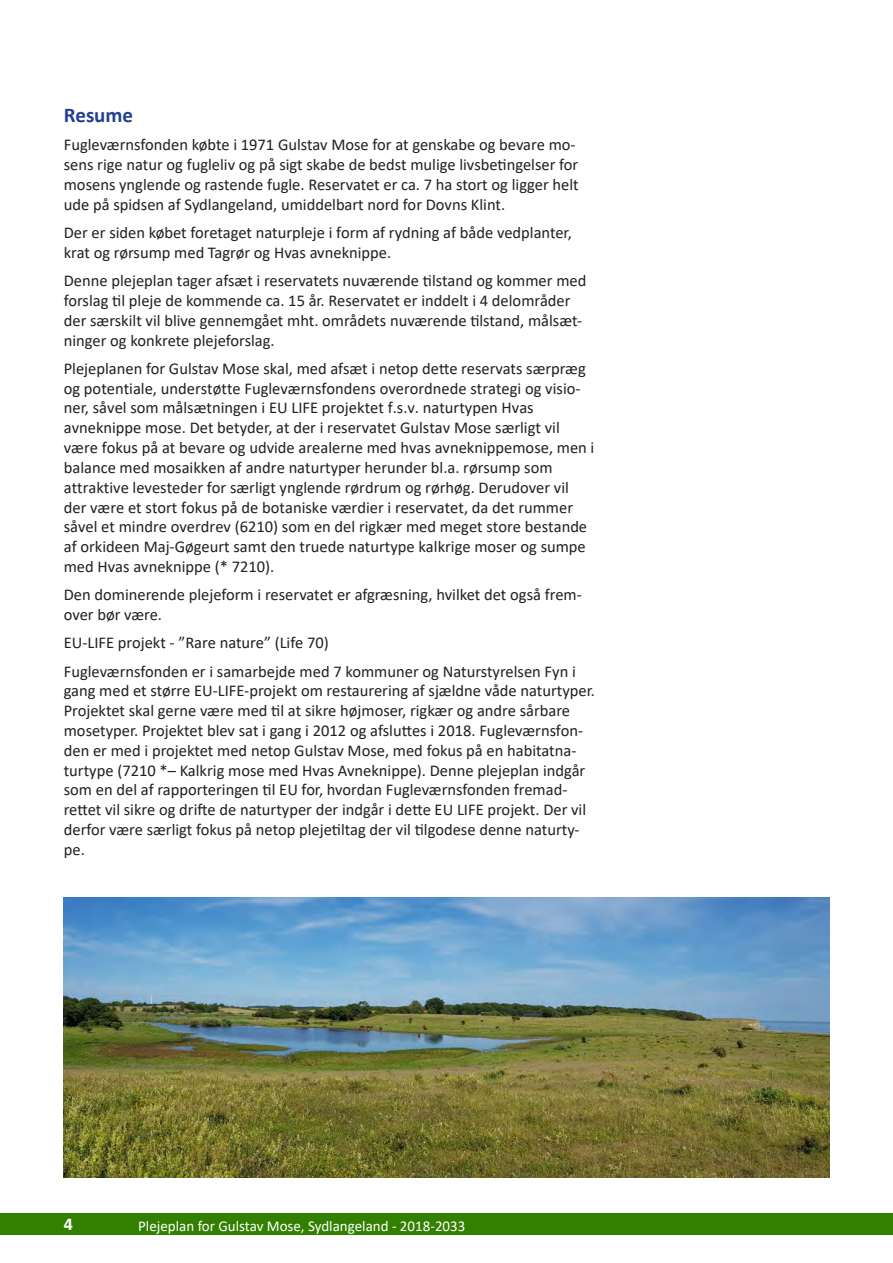
<style>
.page{position:relative;width:893px;height:1263px;background:#fff}
.page>*{position:absolute;margin:0;border:0;box-sizing:border-box;transform-origin:0 0}
.t1{font:700 21px "Calibri";letter-spacing:-.005em;color:#253f8e}
.t2{font:700 18px "Calibri";color:#fff}
.t3{font:16.5px/19.8px "Calibri";color:#231f20}
.t4{font:15px "Calibri";color:#fff}
</style>
<div class="page">
<div style="left:0;top:1213px;width:893px;height:22px;background:#338000"></div>
<img style="left:64px;top:897px;width:765px;height:281px">
<p class="t1" style="left:64px;top:100px;width:71px">Resume</p>
<p class="t3" style="left:64px;top:135px;width:516px">Fugleværnsfonden købte i 1971 Gulstav Mose for at genskabe og bevare mo&shy;sens rige natur og fugleliv og på sigt skabe de bedst mulige livsbetingelser for mosens ynglende og rastende fugle. Reservatet er ca. 7 ha stort og ligger helt ude på spidsen af Sydlangeland, umiddelbart nord for Dovns Klint.</p>
<p class="t3" style="left:64px;top:222px;width:510px">Der er siden købet foretaget naturpleje i form af rydning af både vedplanter, krat og rørsump med Tagrør og Hvas avneknippe.</p>
<p class="t3" style="left:64px;top:270px;width:524px">Denne plejeplan tager afsæt i reservatets nuværende tilstand og kommer med forslag til pleje de kommende ca. 15 år. Reservatet er inddelt i 4 delområder der særskilt vil blive gennemgået mht. områdets nuværende tilstand, målsæt&shy;ninger og konkrete plejeforslag.</p>
<p class="t3" style="left:64px;top:358px;width:532px">Plejeplanen for Gulstav Mose skal, med afsæt i netop dette reservats særpræg og potentiale, understøtte Fugleværnsfondens overordnede strategi og visio&shy;ner, såvel som målsætningen i EU LIFE projektet f.s.v. naturtypen Hvas avneknippe mose. Det betyder, at der i reservatet Gulstav Mose særligt vil være fokus på at bevare og udvide arealerne med hvas avneknippemose, men i balance med mosaikken af andre naturtyper herunder bl.a. rørsump som attraktive levesteder for særligt ynglende rørdrum og rørhøg. Derudover vil der være et stort fokus på de botaniske værdier i reservatet, da det rummer såvel et mindre overdrev (6210) som en del rigkær med meget store bestande af orkideen Maj-Gøgeurt samt den truede naturtype kalkrige moser og sumpe med Hvas avneknippe (* 7210).</p>
<p class="t3" style="left:64px;top:584px;width:519px">Den dominerende plejeform i reservatet er afgræsning, hvilket det også frem&shy;over bør være.</p>
<p class="t3" style="left:64px;top:628px;width:514px;line-height:28.3px">EU-LIFE projekt - ”Rare nature” (Life 70)<br>Fugleværnsfonden er i samarbejde med 7 kommuner og Naturstyrelsen Fyn i</p>
<p class="t3" style="left:64px;top:681px;width:533px">gang med et større EU-LIFE-projekt om restaurering af sjældne våde naturtyper.<br>Projektet skal gerne være med til at sikre højmoser, rigkær og andre sårbare mosetyper. Projektet blev sat i gang i 2012 og afsluttes i 2018. Fugleværnsfon&shy;den er med i projektet med netop Gulstav Mose, med fokus på en habitatna&shy;turtype (7210 *– Kalkrig mose med Hvas Avneknippe). Denne plejeplan indgår som en del af rapporteringen til EU for, hvordan Fugleværnsfonden fremad&shy;rettet vil sikre og drifte de naturtyper der indgår i dette EU LIFE projekt. Der vil derfor være særligt fokus på netop plejetiltag der vil tilgodese denne naturty&shy;pe.</p>
<p class="t2" style="left:64px;top:1212px;width:11px">4</p>
<p class="t4" style="left:138px;top:1215px;width:329px">Plejeplan for Gulstav Mose, Sydlangeland - 2018-2033</p>
</div>
